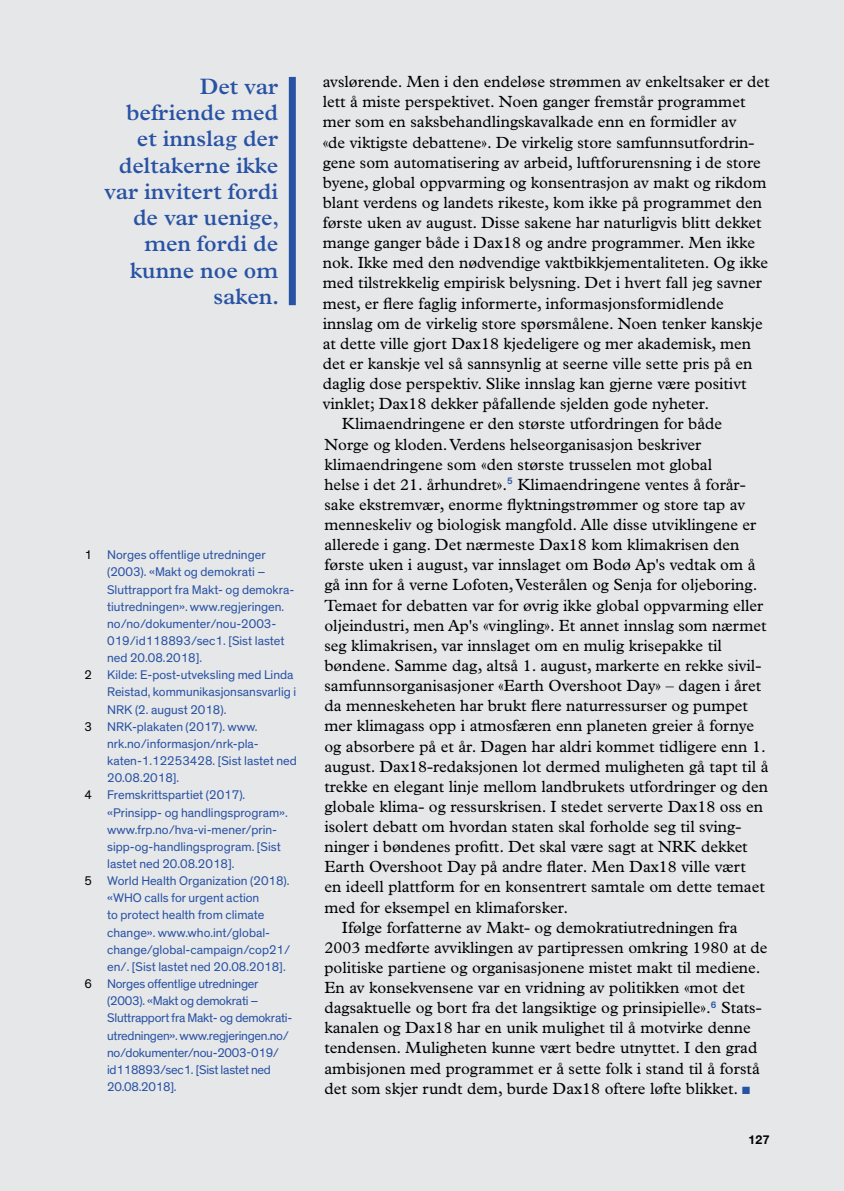
<style>
.page{position:relative;width:844px;height:1191px;background:#fff}
.page>*{position:absolute;margin:0;border:0;box-sizing:border-box;transform-origin:0 0}
.t1{font:600 22.4px/26.2px "Plantin";color:#2852a4;text-align:right}
.t2{font:16.28px "Plantin";color:#000}
.t3{font:12.78px "Theinhardt";color:#2852a4}
.t4{font:12.78px "Theinhardt";letter-spacing:-.02em;color:#2852a4}
.t5{font:700 12.25px "Helvetica Neue";color:#000}
.s1{color:#000}
.s2{color:#2852a4}
</style>
<div class="page">
<div style="left:0;top:0;width:843px;height:1191px;background:#e6e7e8"></div>
<div style="left:289px;top:77px;width:7px;height:228px;background:#2852a4"></div>
<h1 class="t1" style="left:104px;top:73px;width:176px">Det var befriende med et innslag der deltakerne ikke var invitert fordi de var uenige, men fordi de kunne noe om saken.</h1>
<p class="t3" style="left:84px;top:547px;width:183px"><span class="s1">1</span> Norges offentlige utredninger</p>
<p class="t3" style="left:107px;top:564px;width:160px">(2003). «Makt og demokrati –</p>
<p class="t3" style="left:107px;top:582px;width:189px">Sluttrapport fra Makt- og demokra-</p>
<p class="t3" style="left:107px;top:599px;width:178px">tiutredningen». www.regjeringen.</p>
<p class="t3" style="left:107px;top:616px;width:171px">no/no/dokumenter/nou-2003-</p>
<p class="t3" style="left:107px;top:633px;width:179px">019/id118893/sec1. [Sist lastet</p>
<p class="t3" style="left:107px;top:650px;width:96px">ned 20.08.2018].</p>
<p class="t3" style="left:84px;top:667px;width:210px"><span class="s1">2</span> Kilde: E-post-utveksling med Linda</p>
<p class="t3" style="left:107px;top:684px;width:190px">Reistad, kommunikasjonsansvarlig i</p>
<p class="t3" style="left:107px;top:702px;width:121px">NRK (2. august 2018).</p>
<p class="t3" style="left:84px;top:719px;width:175px"><span class="s1">3</span> NRK-plakaten (2017). www.</p>
<p class="t3" style="left:107px;top:736px;width:153px">nrk.no/informasjon/nrk-pla-</p>
<p class="t3" style="left:107px;top:753px;width:191px">katen-1.12253428. [Sist lastet ned</p>
<p class="t3" style="left:107px;top:770px;width:74px">20.08.2018].</p>
<p class="t3" style="left:84px;top:787px;width:162px"><span class="s1">4</span> Fremskrittspartiet (2017).</p>
<p class="t3" style="left:107px;top:805px;width:182px">«Prinsipp- og handlingsprogram».</p>
<p class="t3" style="left:107px;top:822px;width:171px">www.frp.no/hva-vi-mener/prin-</p>
<p class="t3" style="left:107px;top:839px;width:175px">sipp-og-handlingsprogram. [Sist</p>
<p class="t3" style="left:107px;top:856px;width:129px">lastet ned 20.08.2018].</p>
<p class="t3" style="left:84px;top:873px;width:207px"><span class="s1">5</span> World Health Organization (2018).</p>
<p class="t3" style="left:107px;top:890px;width:154px">«WHO calls for urgent action</p>
<p class="t3" style="left:107px;top:907px;width:159px">to protect health from climate</p>
<p class="t3" style="left:107px;top:925px;width:164px">change». www.who.int/global-</p>
<p class="t3" style="left:107px;top:942px;width:185px">change/global-campaign/cop21/</p>
<p class="t3" style="left:107px;top:959px;width:180px">en/. [Sist lastet ned 20.08.2018].</p>
<p class="t4" style="left:84px;top:976px;width:176px"><span class="s1">6</span> Norges offentlige utredninger</p>
<p class="t4" style="left:107px;top:993px;width:153px">(2003). «Makt og demokrati –</p>
<p class="t4" style="left:107px;top:1010px;width:187px">Sluttrapport fra Makt- og demokrati-</p>
<p class="t4" style="left:107px;top:1027px;width:183px">utredningen». www.regjeringen.no/</p>
<p class="t4" style="left:107px;top:1045px;width:173px">no/dokumenter/nou-2003-019/</p>
<p class="t4" style="left:107px;top:1062px;width:165px">id118893/sec1. [Sist lastet ned</p>
<p class="t3" style="left:107px;top:1079px;width:71px">20.08.2018].</p>
<p class="t2" style="left:322px;top:72px;width:448px">avslørende. Men i den endeløse strømmen av enkeltsaker er det</p>
<p class="t2" style="left:322px;top:92px;width:424px">lett å miste perspektivet. Noen ganger fremstår programmet</p>
<p class="t2" style="left:322px;top:113px;width:415px">mer som en saksbehandlingskavalkade enn en formidler av</p>
<p class="t2" style="left:322px;top:133px;width:433px">«de viktigste debattene». De virkelig store samfunnsutfordrin-</p>
<p class="t2" style="left:322px;top:153px;width:439px">gene som automatisering av arbeid, luftforurensning i de store</p>
<p class="t2" style="left:322px;top:173px;width:445px">byene, global oppvarming og konsentrasjon av makt og rikdom</p>
<p class="t2" style="left:322px;top:193px;width:441px">blant verdens og landets rikeste, kom ikke på programmet den</p>
<p class="t2" style="left:322px;top:213px;width:440px">første uken av august. Disse sakene har naturligvis blitt dekket</p>
<p class="t2" style="left:322px;top:233px;width:434px">mange ganger både i Dax18 og andre programmer. Men ikke</p>
<p class="t2" style="left:322px;top:253px;width:446px">nok. Ikke med den nødvendige vaktbikkjementaliteten. Og ikke</p>
<p class="t2" style="left:322px;top:274px;width:440px">med tilstrekkelig empirisk belysning. Det i hvert fall jeg savner</p>
<p class="t2" style="left:322px;top:294px;width:402px">mest, er flere faglig informerte, informasjonsformidlende</p>
<p class="t2" style="left:322px;top:314px;width:441px">innslag om de virkelig store spørsmålene. Noen tenker kanskje</p>
<p class="t2" style="left:322px;top:334px;width:430px">at dette ville gjort Dax18 kjedeligere og mer akademisk, men</p>
<p class="t2" style="left:322px;top:354px;width:431px">det er kanskje vel så sannsynlig at seerne ville sette pris på en</p>
<p class="t2" style="left:322px;top:374px;width:425px">daglig dose perspektiv. Slike innslag kan gjerne være positivt</p>
<p class="t2" style="left:322px;top:394px;width:388px">vinklet; Dax18 dekker påfallende sjelden gode nyheter.</p>
<p class="t2" style="left:342px;top:415px;width:381px">Klimaendringene er den største utfordringen for både</p>
<p class="t2" style="left:324px;top:435px;width:378px">Norge og kloden. Verdens helseorganisasjon beskriver</p>
<p class="t2" style="left:324px;top:455px;width:389px">klimaendringene som «den største trusselen mot global</p>
<p class="t2" style="left:324px;top:475px;width:422px">helse i det 21. århundret».<sup>5</sup> Klimaendringene ventes å forår-</p>
<p class="t2" style="left:324px;top:495px;width:422px">sake ekstremvær, enorme flyktningstrømmer og store tap av</p>
<p class="t2" style="left:324px;top:515px;width:433px">menneskeliv og biologisk mangfold. Alle disse utviklingene er</p>
<p class="t2" style="left:324px;top:535px;width:416px">allerede i gang. Det nærmeste Dax18 kom klimakrisen den</p>
<p class="t2" style="left:324px;top:555px;width:432px">første uken i august, var innslaget om Bodø Ap's vedtak om å</p>
<p class="t2" style="left:324px;top:575px;width:434px">gå inn for å verne Lofoten, Vesterålen og Senja for oljeboring.</p>
<p class="t2" style="left:324px;top:596px;width:440px">Temaet for debatten var for øvrig ikke global oppvarming eller</p>
<p class="t2" style="left:324px;top:616px;width:443px">oljeindustri, men Ap's «vingling». Et annet innslag som nærmet</p>
<p class="t2" style="left:324px;top:636px;width:399px">seg klimakrisen, var innslaget om en mulig krisepakke til</p>
<p class="t2" style="left:324px;top:656px;width:438px">bøndene. Samme dag, altså 1. august, markerte en rekke sivil-</p>
<p class="t2" style="left:324px;top:676px;width:438px">samfunnsorganisasjoner «Earth Overshoot Day» – dagen i året</p>
<p class="t2" style="left:324px;top:696px;width:425px">da menneskeheten har brukt flere naturressurser og pumpet</p>
<p class="t2" style="left:324px;top:716px;width:431px">mer klimagass opp i atmosfæren enn planeten greier å fornye</p>
<p class="t2" style="left:324px;top:736px;width:443px">og absorbere på et år. Dagen har aldri kommet tidligere enn 1.</p>
<p class="t2" style="left:324px;top:757px;width:445px">august. Dax18-redaksjonen lot dermed muligheten gå tapt til å</p>
<p class="t2" style="left:324px;top:777px;width:445px">trekke en elegant linje mellom landbrukets utfordringer og den</p>
<p class="t2" style="left:324px;top:797px;width:440px">globale klima- og ressurskrisen. I stedet serverte Dax18 oss en</p>
<p class="t2" style="left:324px;top:817px;width:418px">isolert debatt om hvordan staten skal forholde seg til sving-</p>
<p class="t2" style="left:324px;top:837px;width:424px">ninger i bøndenes profitt. Det skal være sagt at NRK dekket</p>
<p class="t2" style="left:324px;top:857px;width:422px">Earth Overshoot Day på andre flater. Men Dax18 ville vært</p>
<p class="t2" style="left:324px;top:877px;width:441px">en ideell plattform for en konsentrert samtale om dette temaet</p>
<p class="t2" style="left:324px;top:897px;width:245px">med for eksempel en klimaforsker.</p>
<p class="t2" style="left:342px;top:918px;width:397px">Ifølge forfatterne av Makt- og demokratiutredningen fra</p>
<p class="t2" style="left:324px;top:938px;width:444px">2003 medførte avviklingen av partipressen omkring 1980 at de</p>
<p class="t2" style="left:324px;top:958px;width:437px">politiske partiene og organisasjonene mistet makt til mediene.</p>
<p class="t2" style="left:324px;top:978px;width:422px">En av konsekvensene var en vridning av politikken «mot det</p>
<p class="t2" style="left:324px;top:998px;width:438px">dagsaktuelle og bort fra det langsiktige og prinsipielle».<sup>6</sup> Stats-</p>
<p class="t2" style="left:324px;top:1018px;width:428px">kanalen og Dax18 har en unik mulighet til å motvirke denne</p>
<p class="t2" style="left:324px;top:1038px;width:434px">tendensen. Muligheten kunne vært bedre utnyttet. I den grad</p>
<p class="t2" style="left:324px;top:1058px;width:437px">ambisjonen med programmet er å sette folk i stand til å forstå</p>
<p class="t2" style="left:324px;top:1079px;width:427px">det som skjer rundt dem, burde Dax18 oftere løfte blikket. <span class="s2">■</span></p>
<p class="t5" style="left:748px;top:1129px;width:23px">127</p>
</div>
